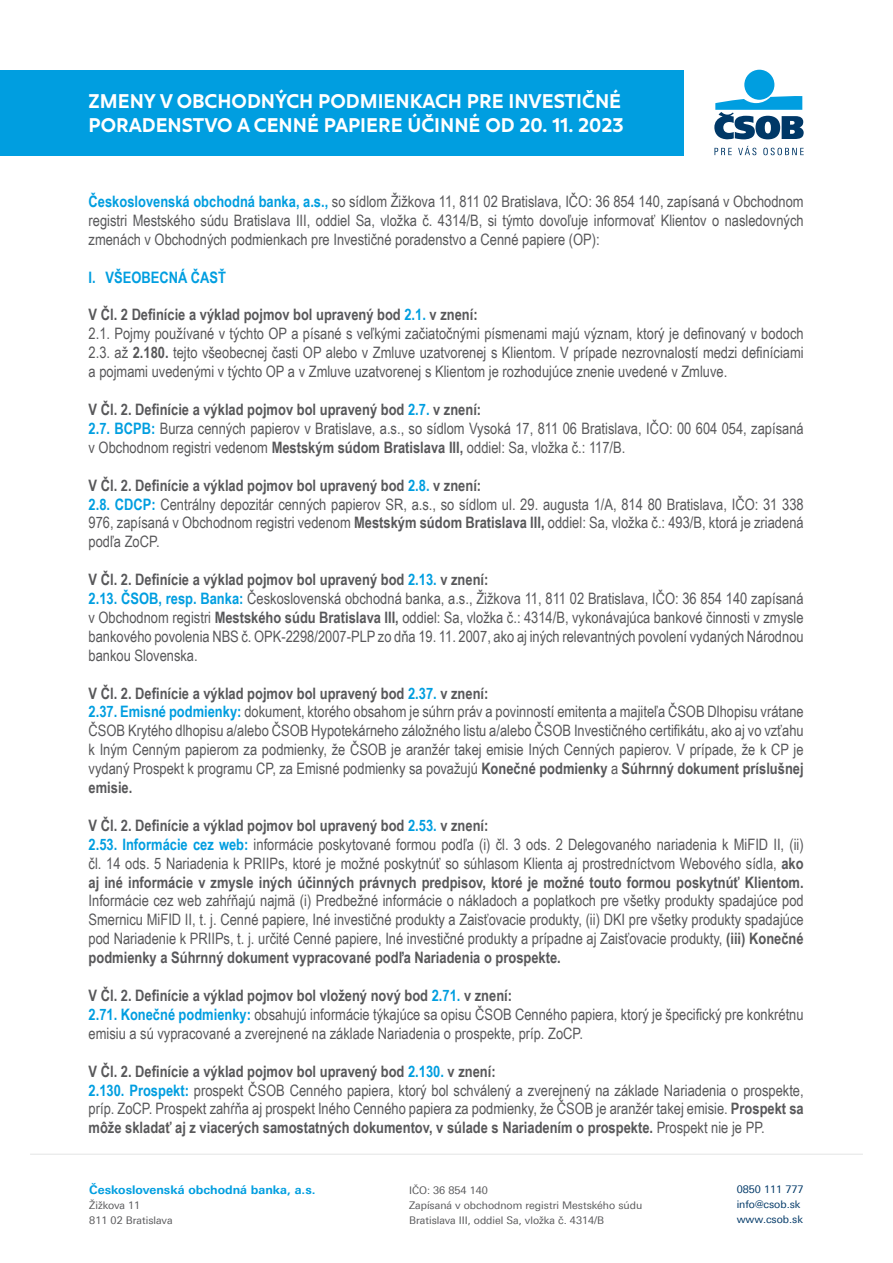
<style>
.page{position:relative;width:893px;height:1263px;background:#fff}
.page>*{position:absolute;margin:0;border:0;box-sizing:border-box;transform-origin:0 0}
.t1{font:700 19.5px/23.4px "Juli Sans";color:#fff}
.t2{font:15.75px/18.9px "Arial Narrow";color:#58585a}
.t3{font:700 15.75px "Arial Narrow";color:#009ee0}
.t4{font:700 12px "Linotype Univers 630";color:#009ee0}
.t5{font:10.5px/15px "Linotype Univers 430";color:#58585a}
.t6{font:10.5px/15px "Linotype Univers 430";color:#003867}
.s1{font-weight:700;color:#009ee0}
.s2{font-weight:700}
</style>
<div class="page">
<hr style="left:30px;top:1154px;width:833px;height:1px;background:#e3e4e4">
<div style="left:744px;top:70px;width:30px;height:30px;background:#009ee0;border-radius:50%"></div>
<svg style="left:714px;top:96px;width:90px;height:43px"></svg>
<svg style="left:714px;top:146px;width:90px;height:9px"></svg>
<div style="left:0;top:70px;width:684px;height:85px;background:#009ee0"></div>
<p class="t1" style="left:89px;top:87px;width:537px">ZMENY V OBCHODNÝCH PODMIENKACH PRE INVESTIČNÉ<br>PORADENSTVO A CENNÉ PAPIERE ÚČINNÉ OD 20. 11. 2023</p>
<p class="t2" style="left:89px;top:191px;width:717px;text-align:justify"><span class="s1">Československá obchodná banka, a.s.,</span> so sídlom Žižkova 11, 811 02 Bratislava, IČO: 36 854 140, zapísaná v Obchodnom registri Mestského súdu Bratislava III, oddiel Sa, vložka č. 4314/B, si týmto dovoľuje informovať Klientov o nasledovných zmenách v Obchodných podmienkach pre Investičné poradenstvo a Cenné papiere (OP):</p>
<p class="t3" style="left:89px;top:265px;width:139px">I. VŠEOBECNÁ ČASŤ</p>
<p class="t2" style="left:89px;top:305px;width:717px"><span class="s2">V Čl. 2 Definície a výklad pojmov bol upravený bod</span> <span class="s1">2.1.</span> <span class="s2">v znení:<br></span>2.1. Pojmy používané v týchto OP a písané s veľkými začiatočnými písmenami majú význam, ktorý je definovaný v bodoch 2.3. až <span class="s2">2.180.</span> tejto všeobecnej časti OP alebo v Zmluve uzatvorenej s Klientom. V prípade nezrovnalostí medzi definíciami a pojmami uvedenými v týchto OP a v Zmluve uzatvorenej s Klientom je rozhodujúce znenie uvedené v Zmluve.</p>
<p class="t2" style="left:89px;top:399px;width:717px"><span class="s2">V Čl. 2. Definície a výklad pojmov bol upravený bod</span> <span class="s1">2.7.</span> <span class="s2">v znení:<br></span><span class="s1">2.7. BCPB:</span> Burza cenných papierov v Bratislave, a.s., so sídlom Vysoká 17, 811 06 Bratislava, IČO: 00 604 054, zapísaná v Obchodnom registri vedenom <span class="s2">Mestským súdom Bratislava III,</span> oddiel: Sa, vložka č.: 117/B.</p>
<p class="t2" style="left:89px;top:475px;width:717px"><span class="s2">V Čl. 2. Definície a výklad pojmov bol upravený bod</span> <span class="s1">2.8.</span> <span class="s2">v znení:<br></span><span class="s1">2.8. CDCP:</span> Centrálny depozitár cenných papierov SR, a.s., so sídlom ul. 29. augusta 1/A, 814 80 Bratislava, IČO: 31 338<br>976, zapísaná v Obchodnom registri vedenom <span class="s2">Mestským súdom Bratislava III,</span> oddiel: Sa, vložka č.: 493/B, ktorá je zriadená podľa ZoCP.</p>
<p class="t2" style="left:89px;top:569px;width:717px"><span class="s2">V Čl. 2. Definície a výklad pojmov bol upravený bod</span> <span class="s1">2.13.</span> <span class="s2">v znení:<br></span><span class="s1">2.13. ČSOB, resp. Banka:</span> Československá obchodná banka, a.s., Žižkova 11, 811 02 Bratislava, IČO: 36 854 140 zapísaná v Obchodnom registri <span class="s2">Mestského súdu Bratislava III,</span> oddiel: Sa, vložka č.: 4314/B, vykonávajúca bankové činnosti v zmysle bankového povolenia NBS č. OPK-2298/2007-PLP zo dňa 19. 11. 2007, ako aj iných relevantných povolení vydaných Národnou bankou Slovenska.</p>
<p class="t2" style="left:89px;top:683px;width:717px"><span class="s2">V Čl. 2. Definície a výklad pojmov bol upravený bod</span> <span class="s1">2.37.</span> <span class="s2">v znení:<br></span><span class="s1">2.37. Emisné podmienky:</span> dokument, ktorého obsahom je súhrn práv a povinností emitenta a majiteľa ČSOB Dlhopisu vrátane ČSOB Krytého dlhopisu a/alebo ČSOB Hypotekárneho záložného listu a/alebo ČSOB Investičného certifikátu, ako aj vo vzťahu k Iným Cenným papierom za podmienky, že ČSOB je aranžér takej emisie Iných Cenných papierov. V prípade, že k CP je vydaný Prospekt k programu CP, za Emisné podmienky sa považujú <span class="s2">Konečné podmienky</span> a <span class="s2">Súhrnný dokument príslušnej emisie.</span></p>
<p class="t2" style="left:89px;top:815px;width:717px"><span class="s2">V Čl. 2. Definície a výklad pojmov bol upravený bod</span> <span class="s1">2.53.</span> <span class="s2">v znení:<br></span><span class="s1">2.53. Informácie cez web:</span> informácie poskytované formou podľa (i) čl. 3 ods. 2 Delegovaného nariadenia k MiFID II, (ii) čl. 14 ods. 5 Nariadenia k PRIIPs, ktoré je možné poskytnúť so súhlasom Klienta aj prostredníctvom Webového sídla, <span class="s2">ako aj iné informácie v zmysle iných účinných právnych predpisov, ktoré je možné touto formou poskytnúť Klientom.</span></p>
<p class="t2" style="left:89px;top:891px;width:717px;text-align:justify">Informácie cez web zahŕňajú najmä (i) Predbežné informácie o nákladoch a poplatkoch pre všetky produkty spadajúce pod Smernicu MiFID II, t. j. Cenné papiere, Iné investičné produkty a Zaisťovacie produkty, (ii) DKI pre všetky produkty spadajúce pod Nariadenie k PRIIPs, t. j. určité Cenné papiere, Iné investičné produkty a prípadne aj Zaisťovacie produkty, <span class="s2">(iii) Konečné podmienky a Súhrnný dokument vypracované podľa Nariadenia o prospekte.</span></p>
<p class="t2" style="left:89px;top:985px;width:717px"><span class="s2">V Čl. 2. Definície a výklad pojmov bol vložený nový bod</span> <span class="s1">2.71.</span> <span class="s2">v znení:<br></span><span class="s1">2.71. Konečné podmienky:</span> obsahujú informácie týkajúce sa opisu ČSOB Cenného papiera, ktorý je špecifický pre konkrétnu emisiu a sú vypracované a zverejnené na základe Nariadenia o prospekte, príp. ZoCP.</p>
<p class="t2" style="left:89px;top:1061px;width:717px"><span class="s2">V Čl. 2. Definície a výklad pojmov bol upravený bod</span> <span class="s1">2.130.</span> <span class="s2">v znení:<br></span><span class="s1">2.130. Prospekt:</span> prospekt ČSOB Cenného papiera, ktorý bol schválený a zverejnený na základe Nariadenia o prospekte, príp. ZoCP. Prospekt zahŕňa aj prospekt Iného Cenného papiera za podmienky, že ČSOB je aranžér takej emisie. <span class="s2">Prospekt sa môže skladať aj z viacerých samostatných dokumentov, v súlade s Nariadením o prospekte.</span> Prospekt nie je PP.</p>
<p class="t4" style="left:89px;top:1182px;width:228px">Československá obchodná banka, a.s.</p>
<p class="t5" style="left:89px;top:1197px;width:85px">Žižkova 11<br>811 02 Bratislava</p>
<p class="t5" style="left:409px;top:1182px;width:235px">IČO: 36 854 140<br>Zapísaná v obchodnom registri Mestského súdu<br>Bratislava III, oddiel Sa, vložka č. 4314/B</p>
<p class="t6" style="left:737px;top:1182px;width:68px">0850 111 777 info@csob.sk www.csob.sk</p>
</div>
